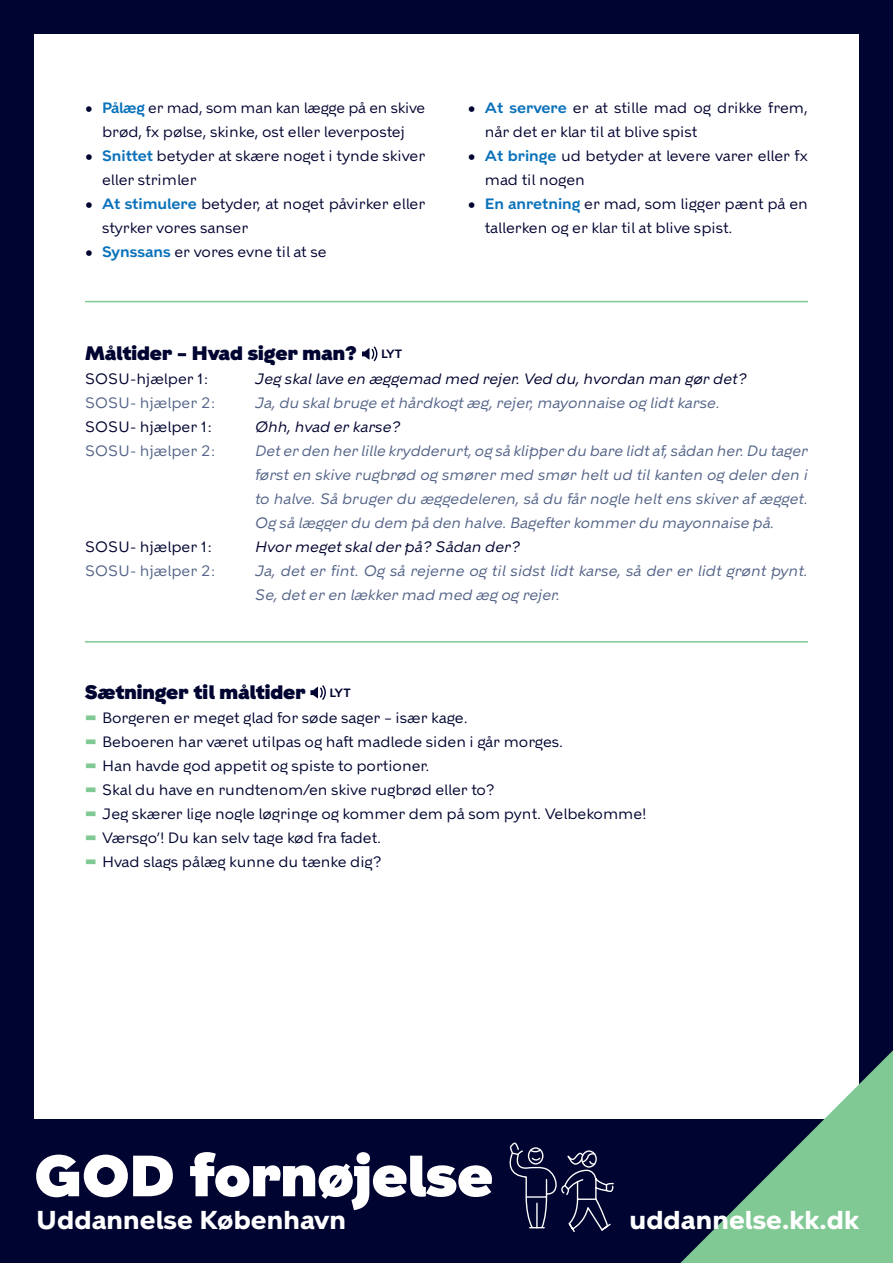
<style>
.page{position:relative;width:893px;height:1263px;background:#000430}
.page>*{position:absolute;margin:0;border:0;box-sizing:border-box;transform-origin:0 0}
.t1{font:900 58.05px "KBH";color:#fff}
.t2{font:700 25.8px "KBH";letter-spacing:.005em;color:#fff}
.t3{font:900 19.5px "KBH";color:#000430}
.t4{font:15px/24px "KBH";color:#000430}
.t5{font:italic 15px/24px "KBH";color:#546488;text-align:justify}
.t6{font:italic 15px "KBH";color:#000430}
.t7{font:15px "KBH";color:#546488}
.s1{font-weight:600;color:#0b72ba}
.s2{font-weight:600;font-size:12px}
.s3{font-weight:900;font-size:30px;color:#81c994}
</style>
<div class="page">
<div style="left:34px;top:34px;width:825px;height:1084px;background:#fff"></div>
<svg style="left:509px;top:1142px;width:105px;height:91px"></svg>
<svg style="left:680px;top:1050px;width:213px;height:213px;fill:#81c994"></svg>
<hr style="left:85px;top:301px;width:723px;height:1px;background:#81c994">
<hr style="left:85px;top:641px;width:723px;height:1px;background:#81c994">
<svg style="left:310px;top:685px;width:16px;height:15px"></svg>
<svg style="left:362px;top:346px;width:15px;height:15px"></svg>
<p class="t4" style="left:85px;top:96px;width:342px;text-align:center">• <span class="s1">Pålæg</span> er mad, som man kan lægge på en skive brød, fx pølse, skinke, ost eller leverpostej</p>
<p class="t4" style="left:102px;top:144px;width:325px;text-indent:-17px">• <span class="s1">Snittet</span> betyder at skære noget i tynde skiver eller strimler</p>
<p class="t4" style="left:102px;top:192px;width:325px;text-indent:-17px">• <span class="s1">At stimulere</span> betyder, at noget påvirker eller styrker vores sanser</p>
<p class="t4" style="left:85px;top:240px;width:243px">• <span class="s1">Synssans</span> er vores evne til at se</p>
<p class="t4" style="left:485px;top:96px;width:325px;text-indent:-17px">• <span class="s1">At servere</span> er at stille mad og drikke frem, når det er klar til at blive spist</p>
<p class="t4" style="left:485px;top:144px;width:325px;text-indent:-17px">• <span class="s1">At bringe</span> ud betyder at levere varer eller fx mad til nogen</p>
<p class="t4" style="left:485px;top:192px;width:325px;text-indent:-17px">• <span class="s1">En anretning</span> er mad, som ligger pænt på en tallerken og er klar til at blive spist.</p>
<h3 class="t3" style="left:85px;top:341px;width:319px">Måltider – Hvad siger man? <span class="s2">LYT</span></h3>
<p class="t4" style="left:85px;top:366px;width:124px">SOSU-hjælper 1:</p>
<p class="t6" style="left:255px;top:369px;width:493px">Jeg skal lave en æggemad med rejer. Ved du, hvordan man gør det?</p>
<p class="t7" style="left:85px;top:393px;width:131px">SOSU- hjælper 2:</p>
<p class="t5" style="left:255px;top:390px;width:466px">Ja, du skal bruge et hårdkogt æg, rejer, mayonnaise og lidt karse.</p>
<p class="t4" style="left:85px;top:414px;width:128px">SOSU- hjælper 1:</p>
<p class="t6" style="left:255px;top:417px;width:147px">Øhh, hvad er karse?</p>
<p class="t7" style="left:85px;top:441px;width:131px">SOSU- hjælper 2:</p>
<p class="t5" style="left:255px;top:438px;width:554px">Det er den her lille krydderurt, og så klipper du bare lidt af, sådan her. Du tager først en skive rugbrød og smører med smør helt ud til kanten og deler den i to halve. Så bruger du æggedeleren, så du får nogle helt ens skiver af ægget.<br>Og så lægger du dem på den halve. Bagefter kommer du mayonnaise på.</p>
<p class="t4" style="left:85px;top:534px;width:128px">SOSU- hjælper 1:</p>
<p class="t6" style="left:255px;top:537px;width:267px">Hvor meget skal der på? Sådan der?</p>
<p class="t7" style="left:85px;top:561px;width:131px">SOSU- hjælper 2:</p>
<p class="t5" style="left:255px;top:558px;width:554px">Ja, det er fint. Og så rejerne og til sidst lidt karse, så der er lidt grønt pynt.<br>Se, det er en lækker mad med æg og rejer.</p>
<h3 class="t3" style="left:85px;top:680px;width:267px">Sætninger til måltider <span class="s2">LYT</span></h3>
<p class="t4" style="left:85px;top:705px;width:384px"><span class="s3">–</span> Borgeren er meget glad for søde sager – især kage.</p>
<p class="t4" style="left:85px;top:729px;width:480px"><span class="s3">–</span> Beboeren har været utilpas og haft madlede siden i går morges.</p>
<p class="t4" style="left:85px;top:753px;width:346px"><span class="s3">–</span> Han havde god appetit og spiste to portioner.</p>
<p class="t4" style="left:85px;top:777px;width:412px"><span class="s3">–</span> Skal du have en rundtenom/en skive rugbrød eller to?</p>
<p class="t4" style="left:85px;top:801px;width:563px"><span class="s3">–</span> Jeg skærer lige nogle løgringe og kommer dem på som pynt. Velbekomme!</p>
<p class="t4" style="left:85px;top:825px;width:298px"><span class="s3">–</span> Værsgo’! Du kan selv tage kød fra fadet.</p>
<p class="t4" style="left:85px;top:849px;width:298px"><span class="s3">–</span> Hvad slags pålæg kunne du tænke dig?</p>
<h1 class="t1" style="left:34px;top:1141px;width:460px">GOD fornøjelse</h1>
<h2 class="t2" style="left:36px;top:1204px;width:311px">Uddannelse København</h2>
<h2 class="t2" style="left:629px;top:1204px;width:231px">uddannelse.kk.dk</h2>
</div>
